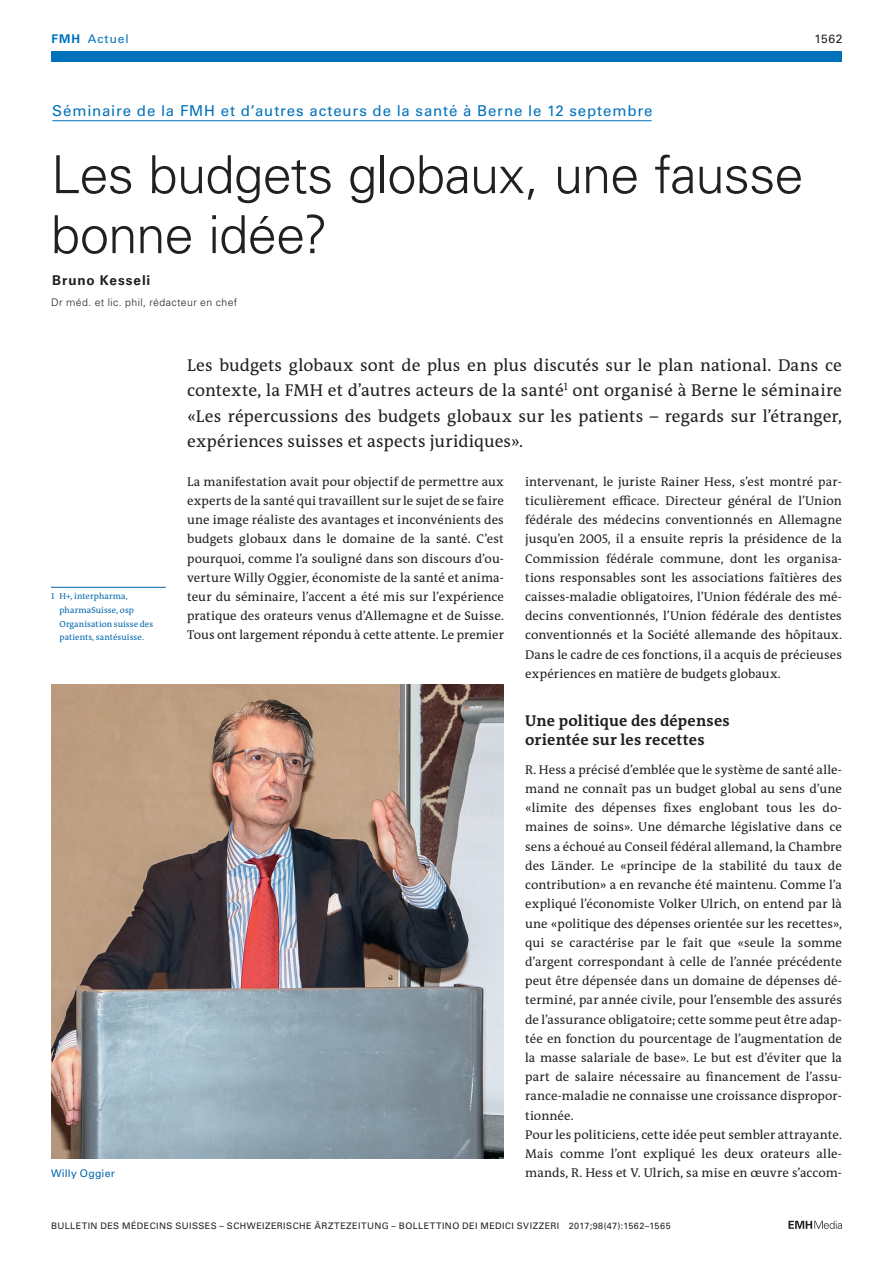
<style>
.page{position:relative;width:893px;height:1263px;background:#fff}
.page>*{position:absolute;margin:0;border:0;box-sizing:border-box;transform-origin:0 0}
.article-title{font:300 52.5px/60px "Univers LT Std";letter-spacing:-.015em;color:#231f20}
.section-pl{font:17.25px/25.5px "The Antiqua B W5 Plain";letter-spacing:.01em;color:#231f20;text-align:justify}
.section-h1{font:700 15.75px/19.2px "The Antiqua B W7";letter-spacing:.015em;color:#231f20}
.pre-heading{font:15px "Univers LT Std";letter-spacing:.06em;color:#0072bc}
.author-notes{font:700 13.5px "Univers LT Std";letter-spacing:.065em;color:#231f20}
.section-pn{font:12.75px/19.2px "The Antiqua B W5 Plain";letter-spacing:.005em;color:#231f20;text-align:justify}
.ressort{font:12px "Univers LT Std";letter-spacing:.085em;color:#0072bc}
.ressort-2{font:12px "Univers LT Std";color:#231f20}
.aff{font:300 10.5px "Univers LT Std";letter-spacing:.035em;color:#231f20}
.fig-caption{font:10.5px "Univers LT Std";letter-spacing:.02em;color:#0067aa}
.fusszeile{font:9px "Univers LT Std";letter-spacing:.05em;color:#231f20}
.footnote-line{font:8.7px/13.5px "The Antiqua B W5 Plain";letter-spacing:.01em;color:#0067aa}
.s1{font-weight:700}
</style>
<div class="page">
<svg style="left:788px;top:1221px;width:54px;height:8px"></svg>
<hr style="left:52px;top:120px;width:600px;height:1px;background:#0072bc">
<hr style="left:51px;top:587px;width:115px;height:1px;background:#0067aa">
<img style="left:51px;top:685px;width:453px;height:473px">
<div style="left:51px;top:51px;width:791px;height:11px;background:#0072bc"></div>
<p class="ressort" style="left:51px;top:31px;width:79px"><span class="s1">FMH</span> Actuel</p>
<p class="ressort-2" style="left:814px;top:31px;width:29px">1562</p>
<p class="pre-heading" style="left:52px;top:102px;width:602px">Séminaire de la FMH et d’autres acteurs de la santé à Berne le 12 septembre</p>
<p class="article-title" style="left:51px;top:145px;width:754px">Les budgets globaux, une fausse bonne idée?</p>
<p class="author-notes" style="left:52px;top:272px;width:100px">Bruno Kesseli</p>
<p class="aff" style="left:51px;top:296px;width:188px">Dr méd. et lic. phil, rédacteur en chef</p>
<p class="footnote-line" style="left:60px;top:590px;width:95px;text-indent:-9px">1 H+, interpharma, pharmaSuisse, osp<br>Organisation suisse des patients, santésuisse.</p>
<p class="fig-caption" style="left:51px;top:1167px;width:65px">Willy Oggier</p>
<p class="section-pl" style="left:187px;top:352px;width:656px">Les budgets globaux sont de plus en plus discutés sur le plan national. Dans ce contexte, la FMH et d’autres acteurs de la santé<sup>1</sup> ont organisé à Berne le séminaire «Les répercussions des budgets globaux sur les patients – regards sur l’étranger, expériences suisses et aspects juridiques».</p>
<p class="section-pn" style="left:187px;top:472px;width:318px">La manifestation avait pour objectif de permettre aux experts de la santé qui travaillent sur le sujet de se faire une image réaliste des avantages et inconvénients des budgets globaux dans le domaine de la santé. C’est pourquoi, comme l’a souligné dans son discours d’ou&shy;verture Willy Oggier, économiste de la santé et anima&shy;teur du séminaire, l’accent a été mis sur l’expérience pratique des orateurs venus d’Allemagne et de Suisse.<br>Tous ont largement répondu à cette attente. Le premier</p>
<p class="section-pn" style="left:525px;top:472px;width:318px">intervenant, le juriste Rainer Hess, s’est montré par&shy;ticulièrement efficace. Directeur général de l’Union fédérale des médecins conventionnés en Allemagne jusqu’en 2005, il a ensuite repris la présidence de la Commission fédérale commune, dont les organisa&shy;tions responsables sont les associations faîtières des caisses-maladie obligatoires, l’Union fédérale des mé&shy;decins conventionnés, l’Union fédérale des dentistes conventionnés et la Société allemande des hôpitaux.<br>Dans le cadre de ces fonctions, il a acquis de précieuses expériences en matière de budgets globaux.</p>
<p class="section-h1" style="left:525px;top:711px;width:206px">Une politique des dépenses orientée sur les recettes</p>
<p class="section-pn" style="left:525px;top:760px;width:318px">R. Hess a précisé d’emblée que le système de santé alle&shy;mand ne connaît pas un budget global au sens d’une «limite des dépenses fixes englobant tous les do&shy;maines de soins». Une démarche législative dans ce sens a échoué au Conseil fédéral allemand, la Chambre des Länder. Le «principe de la stabilité du taux de contribution» a en revanche été maintenu. Comme l’a expliqué l’économiste Volker Ulrich, on entend par là une «politique des dépenses orientée sur les recettes», qui se caractérise par le fait que «seule la somme d’argent correspondant à celle de l’année précédente peut être dépensée dans un domaine de dépenses dé&shy;terminé, par année civile, pour l’ensemble des assurés de l’assurance obligatoire; cette somme peut être adap&shy;tée en fonction du pourcentage de l’augmentation de la masse salariale de base». Le but est d’éviter que la part de salaire nécessaire au financement de l’assu&shy;rance-maladie ne connaisse une croissance dispropor&shy;tionnée.</p>
<p class="section-pn" style="left:525px;top:1125px;width:318px">Pour les politiciens, cette idée peut sembler attrayante.<br>Mais comme l’ont expliqué les deux orateurs alle&shy;mands, R. Hess et V. Ulrich, sa mise en œuvre s’accom-</p>
<p class="fusszeile" style="left:51px;top:1220px;width:621px">BULLETIN DES MÉDECINS SUISSES – SCHWEIZERISCHE ÄRZTEZEITUNG – BOLLETTINO DEI MEDICI SVIZZERI 2017;98(47):1562–1565</p>
</div>
